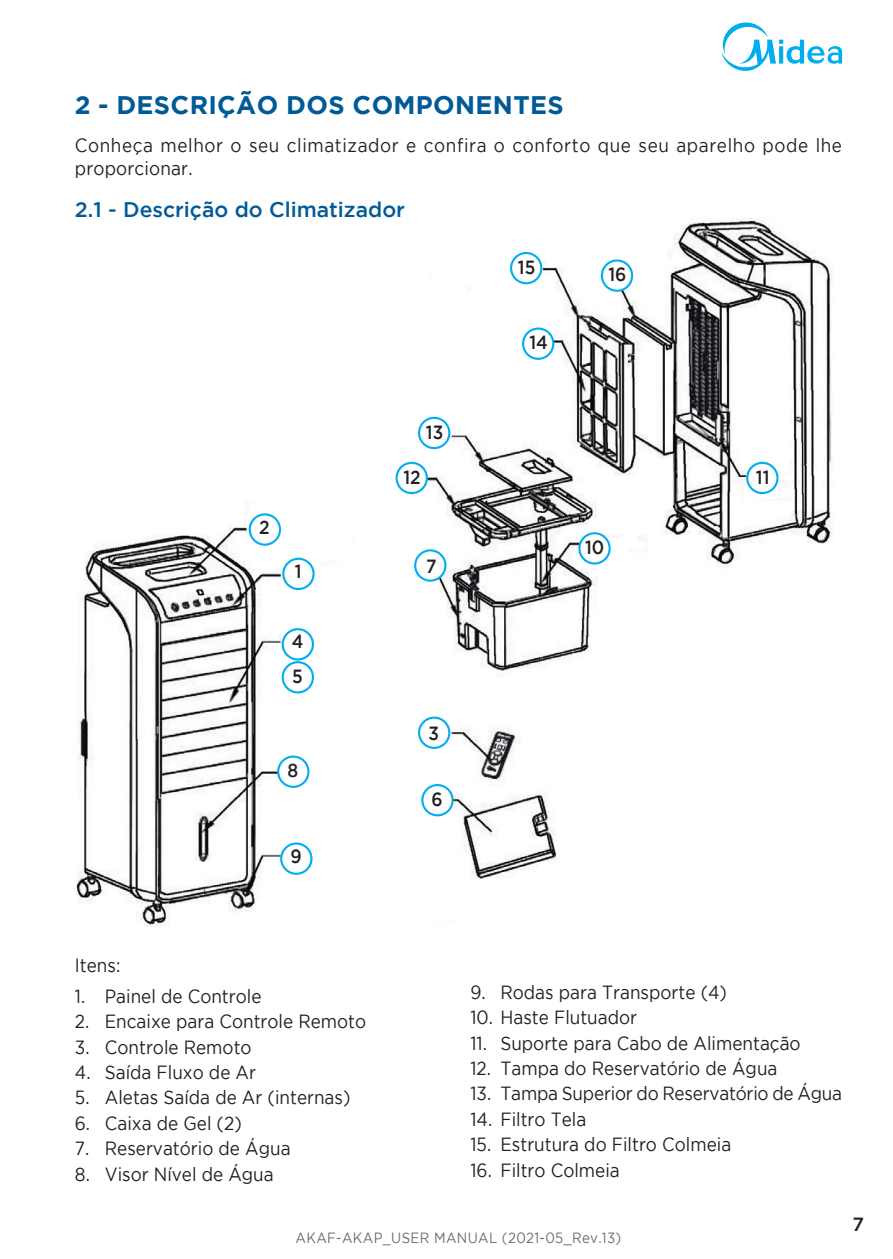
<style>
.page{position:relative;width:893px;height:1259px;background:#fff}
.page>*{position:absolute;margin:0;border:0;box-sizing:border-box;transform-origin:0 0}
.t1{font:700 25.5px "Gotham";letter-spacing:.015em;color:#015a98}
.t2{font:500 21px "Gotham";color:#015a98}
.t3{font:18.9px "Gotham";color:#231f20;scale:.9 1}
.t4{font:18.9px/23.4px "Gotham";letter-spacing:.035em;color:#231f20;scale:.9 1}
.t5{font:500 18.9px "Gotham";color:#231f20;scale:.9 1}
.t6{font:500 18.9px "Gotham";color:#231f20}
.t7{font:14.7px "Gotham";letter-spacing:.025em;color:#6c6d70;scale:.9 1}
</style>
<div class="page">
<svg style="left:721px;top:22px;width:121px;height:49px"></svg>
<img style="left:76px;top:219px;width:757px;height:707px">
<div style="left:283px;top:559px;width:31px;height:30px;background:#fff;border-radius:50%"></div>
<div style="left:282px;top:558px;width:33px;height:32px;border:2px solid #00aeef;border-radius:50%"></div>
<div style="left:419px;top:717px;width:30px;height:31px;background:#fff;border-radius:50%"></div>
<div style="left:418px;top:716px;width:32px;height:33px;border:2px solid #00aeef;border-radius:50%"></div>
<div style="left:283px;top:629px;width:30px;height:30px;background:#fff;border-radius:50%"></div>
<div style="left:282px;top:628px;width:32px;height:32px;border:2px solid #00aeef;border-radius:50%"></div>
<div style="left:250px;top:514px;width:30px;height:30px;background:#fff;border-radius:50%"></div>
<div style="left:249px;top:513px;width:32px;height:33px;border:2px solid #00aeef;border-radius:50%"></div>
<div style="left:283px;top:662px;width:30px;height:30px;background:#fff;border-radius:50%"></div>
<div style="left:282px;top:661px;width:32px;height:32px;border:2px solid #00aeef;border-radius:50%"></div>
<div style="left:281px;top:843px;width:30px;height:30px;background:#fff;border-radius:50%"></div>
<div style="left:280px;top:842px;width:32px;height:33px;border:2px solid #00aeef;border-radius:50%"></div>
<div style="left:579px;top:533px;width:31px;height:30px;background:#fff;border-radius:50%"></div>
<div style="left:578px;top:532px;width:33px;height:32px;border:2px solid #00aeef;border-radius:50%"></div>
<div style="left:747px;top:463px;width:30px;height:30px;background:#fff;border-radius:50%"></div>
<div style="left:746px;top:462px;width:32px;height:32px;border:2px solid #00aeef;border-radius:50%"></div>
<div style="left:397px;top:463px;width:30px;height:30px;background:#fff;border-radius:50%"></div>
<div style="left:396px;top:462px;width:32px;height:32px;border:2px solid #00aeef;border-radius:50%"></div>
<div style="left:419px;top:418px;width:30px;height:30px;background:#fff;border-radius:50%"></div>
<div style="left:418px;top:417px;width:32px;height:32px;border:2px solid #00aeef;border-radius:50%"></div>
<div style="left:523px;top:328px;width:30px;height:31px;background:#fff;border-radius:50%"></div>
<div style="left:522px;top:327px;width:32px;height:33px;border:2px solid #00aeef;border-radius:50%"></div>
<div style="left:602px;top:260px;width:30px;height:31px;background:#fff;border-radius:50%"></div>
<div style="left:601px;top:259px;width:32px;height:33px;border:2px solid #00aeef;border-radius:50%"></div>
<div style="left:511px;top:253px;width:30px;height:30px;background:#fff;border-radius:50%"></div>
<div style="left:510px;top:252px;width:32px;height:32px;border:2px solid #00aeef;border-radius:50%"></div>
<div style="left:278px;top:756px;width:30px;height:31px;background:#fff;border-radius:50%"></div>
<div style="left:277px;top:755px;width:32px;height:33px;border:2px solid #00aeef;border-radius:50%"></div>
<div style="left:415px;top:550px;width:30px;height:30px;background:#fff;border-radius:50%"></div>
<div style="left:414px;top:549px;width:32px;height:32px;border:2px solid #00aeef;border-radius:50%"></div>
<div style="left:422px;top:785px;width:31px;height:30px;background:#fff;border-radius:50%"></div>
<div style="left:421px;top:784px;width:33px;height:32px;border:2px solid #00aeef;border-radius:50%"></div>
<h1 class="t1" style="left:75px;top:96px;width:490px">2 - DESCRIÇÃO DOS COMPONENTES</h1>
<p class="t4" style="left:75px;top:135px;width:854px">Conheça melhor o seu climatizador e confira o conforto que seu aparelho pode lhe proporcionar.</p>
<p class="t2" style="left:75px;top:202px;width:332px">2.1 - Descrição do Climatizador</p>
<p class="t5" style="left:426px;top:425px;width:21px">13</p>
<p class="t5" style="left:518px;top:260px;width:21px">15</p>
<p class="t5" style="left:529px;top:335px;width:22px">14</p>
<p class="t5" style="left:608px;top:267px;width:22px">16</p>
<p class="t5" style="left:259px;top:520px;width:13px">2</p>
<p class="t5" style="left:295px;top:564px;width:9px">1</p>
<p class="t5" style="left:292px;top:634px;width:14px">4</p>
<p class="t5" style="left:292px;top:669px;width:13px">5</p>
<p class="t5" style="left:288px;top:763px;width:13px">8</p>
<p class="t5" style="left:290px;top:849px;width:14px">9</p>
<p class="t5" style="left:403px;top:470px;width:21px">12</p>
<p class="t5" style="left:756px;top:470px;width:17px">11</p>
<p class="t5" style="left:426px;top:559px;width:13px">7</p>
<p class="t5" style="left:429px;top:726px;width:13px">3</p>
<p class="t5" style="left:431px;top:792px;width:14px">6</p>
<p class="t5" style="left:585px;top:540px;width:23px">10</p>
<p class="t3" style="left:75px;top:957px;width:52px">Itens:</p>
<p class="t3" style="left:75px;top:989px;width:209px">1. Painel de Controle</p>
<p class="t3" style="left:75px;top:1014px;width:325px">2. Encaixe para Controle Remoto</p>
<p class="t3" style="left:75px;top:1039px;width:198px">3. Controle Remoto</p>
<p class="t3" style="left:75px;top:1065px;width:203px">4. Saída Fluxo de Ar</p>
<p class="t3" style="left:75px;top:1090px;width:308px">5. Aletas Saída de Ar (internas)</p>
<p class="t3" style="left:75px;top:1116px;width:187px">6. Caixa de Gel (2)</p>
<p class="t3" style="left:75px;top:1141px;width:241px">7. Reservatório de Água</p>
<p class="t3" style="left:75px;top:1166px;width:222px">8. Visor Nível de Água</p>
<p class="t3" style="left:470px;top:985px;width:287px">9. Rodas para Transporte (4)</p>
<p class="t3" style="left:470px;top:1010px;width:187px">10. Haste Flutuador</p>
<p class="t3" style="left:470px;top:1035px;width:368px">11. Suporte para Cabo de Alimentação</p>
<p class="t3" style="left:470px;top:1061px;width:343px">12. Tampa do Reservatório de Água</p>
<p class="t3" style="left:470px;top:1086px;width:414px">13. Tampa Superior do Reservatório de Água</p>
<p class="t3" style="left:470px;top:1112px;width:130px">14. Filtro Tela</p>
<p class="t3" style="left:470px;top:1137px;width:291px">15. Estrutura do Filtro Colmeia</p>
<p class="t3" style="left:470px;top:1162px;width:167px">16. Filtro Colmeia</p>
<p class="t7" style="left:296px;top:1232px;width:363px">AKAF-AKAP_USER MANUAL (2021-05_Rev.13)</p>
<p class="t6" style="left:852px;top:1217px;width:13px">7</p>
</div>
